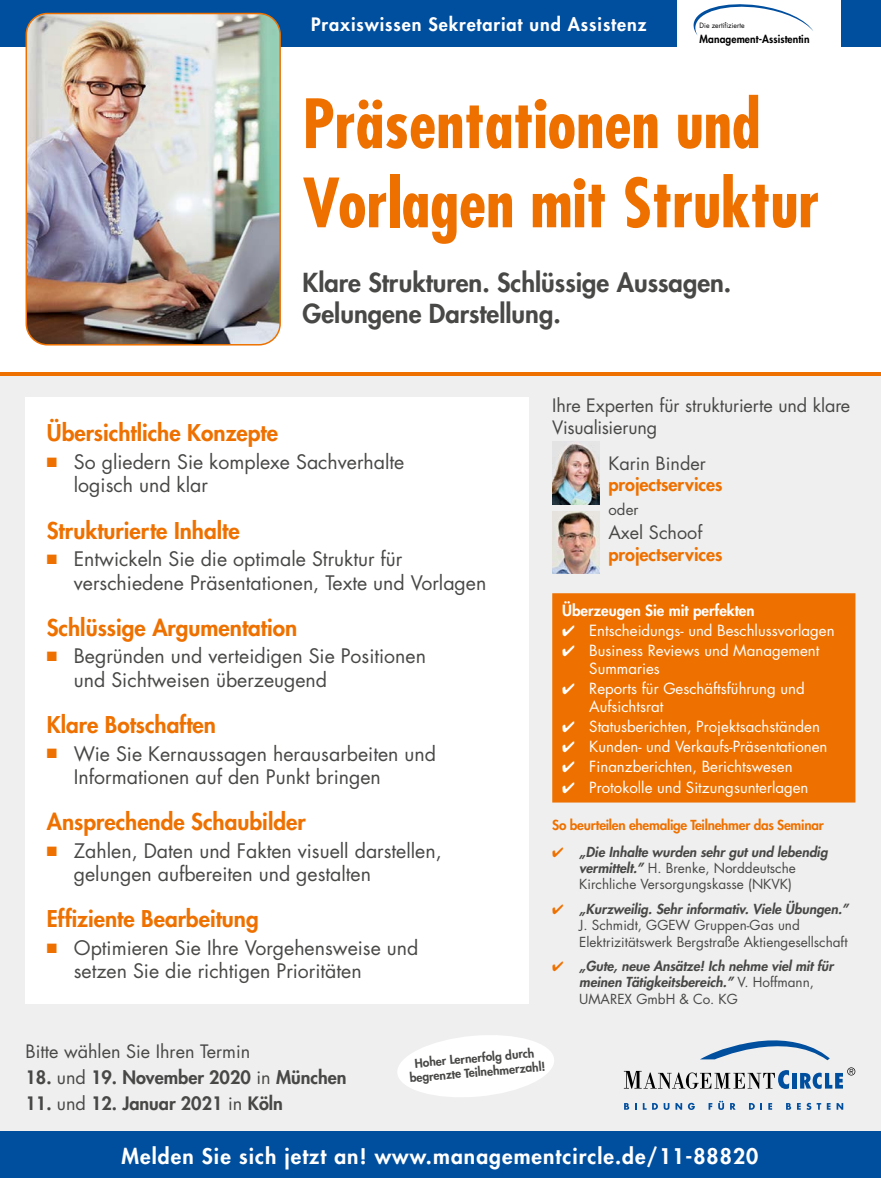
<style>
.page{position:relative;width:881px;height:1178px;background:#fff}
.page>*{position:absolute;margin:0;border:0;box-sizing:border-box;transform-origin:0 0}
.t1{font:700 condensed 66px/79.2px "Futura Std";color:#ee7100}
.t2{font:800 25.5px/30.6px "Futura Std";color:#484847}
.t3{font:800 22.5px "Futura Std";color:#ee7100}
.t4{font:800 21px "Futura Std";letter-spacing:.05em;color:#fff}
.t5{font:19.5px/23.4px "Futura Std";color:#484847}
.t6{font:18px "Futura Std";color:#484847}
.t7{font:800 18px "Futura Std";color:#484847}
.t8{font:800 18px "Futura Std";letter-spacing:.05em;color:#fff}
.t9{font:800 18px "Futura Std";color:#ee7100}
.t10{font:15px/18px "Futura Std";color:#fff}
.t11{font:800 15px "Futura Std";color:#fff}
.t12{font:15px "Futura Std";color:#484847}
.t13{font:13.5px/16.2px "Futura Std";color:#484847}
.t14{font:italic 800 13.5px/16.2px "Futura Std";color:#484847}
.t15{font:800 13.5px "Futura Std";letter-spacing:-.02em;color:#ee7100}
.t16{font:800 12px/14.4px "Futura Std";color:#484847;text-align:center}
.t17{font:800 10.8px "Futura Std";letter-spacing:.01em;color:#000;scale:.95 1}
.t18{font:7.2px "Futura Std";color:#000;scale:.95 1}
.s1{color:#ee7100}
.s2{font-weight:800;font-style:italic}
.s3{font-weight:400;font-style:normal}
.s4{font-weight:400}
</style>
<div class="page">
<div style="left:0;top:373px;width:880px;height:805px;background:#efefef"></div>
<div style="left:0;top:1132px;width:880px;height:46px;background:#004e9e"></div>
<svg style="left:397px;top:1035px;width:157px;height:62px"></svg>
<hr style="left:0;top:372px;width:880px;height:3px;background:#ee7100">
<div style="left:0;top:0;width:880px;height:47px;background:#004e9e"></div>
<img style="left:26px;top:14px;width:253px;height:331px">
<div style="left:26px;top:13px;width:255px;height:332px;border:2px solid #ee7100;border-radius:21px"></div>
<div style="left:676px;top:0;width:164px;height:51px;background:#fff"></div>
<svg style="left:693px;top:4px;width:120px;height:31px"></svg>
<div style="left:552px;top:594px;width:302px;height:208px;background:#ee7100"></div>
<div style="left:552px;top:593px;width:303px;height:209px;border:2px solid #ee7100"></div>
<div style="left:26px;top:398px;width:502px;height:605px;background:#fff"></div>
<img style="left:552px;top:511px;width:47px;height:63px">
<img style="left:552px;top:441px;width:47px;height:63px">
<div style="left:791px;top:1073px;width:5px;height:15px;background:#004e9e"></div>
<svg style="left:623px;top:1070px;width:166px;height:19px"></svg>
<svg style="left:700px;top:1040px;width:129px;height:20px"></svg>
<svg style="left:800px;top:1067px;width:55px;height:22px"></svg>
<svg style="left:624px;top:1103px;width:12px;height:7px"></svg>
<svg style="left:642px;top:1103px;width:15px;height:7px"></svg>
<svg style="left:663px;top:1103px;width:6px;height:7px"></svg>
<svg style="left:675px;top:1103px;width:19px;height:7px"></svg>
<svg style="left:708px;top:1103px;width:4px;height:7px"></svg>
<svg style="left:718px;top:1101px;width:5px;height:9px"></svg>
<svg style="left:730px;top:1103px;width:5px;height:7px"></svg>
<svg style="left:749px;top:1103px;width:5px;height:7px"></svg>
<svg style="left:760px;top:1103px;width:2px;height:7px"></svg>
<svg style="left:768px;top:1103px;width:3px;height:7px"></svg>
<svg style="left:786px;top:1103px;width:4px;height:7px"></svg>
<svg style="left:797px;top:1103px;width:3px;height:7px"></svg>
<svg style="left:806px;top:1103px;width:14px;height:7px"></svg>
<svg style="left:826px;top:1103px;width:4px;height:7px"></svg>
<svg style="left:836px;top:1103px;width:6px;height:7px"></svg>
<p class="t8" style="left:311px;top:13px;width:336px">Praxiswissen Sekretariat und Assistenz</p>
<p class="t18" style="left:699px;top:21px;width:49px">Die zertifizierte</p>
<p class="t17" style="left:699px;top:32px;width:117px">Management-Assistentin</p>
<h1 class="t1" style="left:302px;top:84px;width:518px">Präsentationen und<br>Vorlagen mit Struktur</h1>
<h2 class="t2" style="left:302px;top:268px;width:430px">Klare Strukturen. Schlüssige Aussagen.<br>Gelungene Darstellung.</h2>
<p class="t6" style="left:552px;top:394px;width:299px">Ihre Experten für strukturierte und klare</p>
<p class="t3" style="left:47px;top:419px;width:232px">Übersichtliche Konzepte</p>
<p class="t6" style="left:552px;top:416px;width:106px">Visualisierung</p>
<p class="t5" style="left:74px;top:450px;width:332px;text-indent:-27px"><span class="s1">■</span> So gliedern Sie komplexe Sachverhalte logisch und klar</p>
<p class="t3" style="left:47px;top:516px;width:194px">Strukturierte Inhalte</p>
<p class="t5" style="left:74px;top:547px;width:414px;text-indent:-27px"><span class="s1">■</span> Entwickeln Sie die optimale Struktur für verschiedene Präsentationen, Texte und Vorlagen</p>
<p class="t3" style="left:47px;top:613px;width:252px">Schlüssige Argumentation</p>
<p class="t5" style="left:74px;top:645px;width:353px;text-indent:-27px"><span class="s1">■</span> Begründen und verteidigen Sie Positionen und Sichtweisen überzeugend</p>
<p class="t3" style="left:47px;top:710px;width:170px">Klare Botschaften</p>
<p class="t5" style="left:74px;top:742px;width:363px;text-indent:-27px"><span class="s1">■</span> Wie Sie Kernaussagen herausarbeiten und<br>Informationen auf den Punkt bringen</p>
<p class="t3" style="left:47px;top:808px;width:260px">Ansprechende Schaubilder</p>
<p class="t5" style="left:74px;top:839px;width:369px;text-indent:-27px"><span class="s1">■</span> Zahlen, Daten und Fakten visuell darstellen, gelungen aufbereiten und gestalten</p>
<p class="t3" style="left:47px;top:905px;width:213px">Effiziente Bearbeitung</p>
<p class="t5" style="left:74px;top:936px;width:346px;text-indent:-27px"><span class="s1">■</span> Optimieren Sie Ihre Vorgehensweise und setzen Sie die richtigen Prioritäten</p>
<p class="t6" style="left:608px;top:451px;width:99px">Karin Binder</p>
<p class="t9" style="left:608px;top:473px;width:116px">projectservices</p>
<p class="t6" style="left:608px;top:521px;width:95px">Axel Schoof</p>
<p class="t9" style="left:608px;top:543px;width:116px">projectservices</p>
<p class="t12" style="left:608px;top:500px;width:32px">oder</p>
<p class="t11" style="left:562px;top:600px;width:194px">Überzeugen Sie mit perfekten</p>
<p class="t10" style="left:562px;top:621px;width:274px">✔ Entscheidungs- und Beschlussvorlagen</p>
<p class="t10" style="left:589px;top:641px;width:231px;text-indent:-27px">✔ Business Reviews und Management<br>Summaries</p>
<p class="t10" style="left:589px;top:680px;width:217px;text-indent:-27px">✔ Reports für Geschäftsführung und<br>Aufsichtsrat</p>
<p class="t10" style="left:562px;top:718px;width:259px">✔ Statusberichten, Projektsachständen</p>
<p class="t10" style="left:562px;top:738px;width:267px">✔ Kunden- und Verkaufs-Präsentationen</p>
<p class="t10" style="left:562px;top:758px;width:232px">✔ Finanzberichten, Berichtswesen</p>
<p class="t10" style="left:562px;top:778px;width:248px">✔ Protokolle und Sitzungsunterlagen</p>
<p class="t15" style="left:552px;top:816px;width:273px">So beurteilen ehemalige Teilnehmer das Seminar</p>
<p class="t13" style="left:579px;top:844px;width:250px;text-indent:-27px"><span class="s1">✔</span> <span class="s2">„Die Inhalte wurden sehr gut und lebendig vermittelt.”</span> H. Brenke, Norddeutsche<br>Kirchliche Versorgungskasse (NKVK)</p>
<p class="t13" style="left:579px;top:901px;width:270px;text-indent:-27px"><span class="s1">✔</span> <span class="s2">„Kurzweilig. Sehr informativ. Viele Übungen.”<br></span>J. Schmidt, GGEW Gruppen-Gas und<br>Elektrizitätswerk Bergstraße Aktiengesellschaft</p>
<p class="t14" style="left:579px;top:958px;width:255px;text-indent:-27px"><span class="s1">✔</span> „Gute, neue Ansätze! Ich nehme viel mit für meinen Tätigkeitsbereich.” <span class="s3">V. Hoffmann,<br>UMAREX GmbH &amp; Co. KG</span></p>
<p class="t6" style="left:26px;top:1040px;width:226px">Bitte wählen Sie Ihren Termin</p>
<p class="t7" style="left:26px;top:1066px;width:322px">18. <span class="s4">und</span> 19. November 2020 <span class="s4">in</span> München</p>
<p class="t7" style="left:26px;top:1092px;width:259px">11. <span class="s4">und</span> 12. Januar 2021 <span class="s4">in</span> Köln</p>
<p class="t16" style="left:407px;top:1056px;width:138px;rotate:-5deg">Hoher Lernerfolg durch begrenzte Teilnehmerzahl!</p>
<p class="t4" style="left:121px;top:1143px;width:638px">Melden Sie sich jetzt an! www.managementcircle.de/11-88820</p>
</div>
